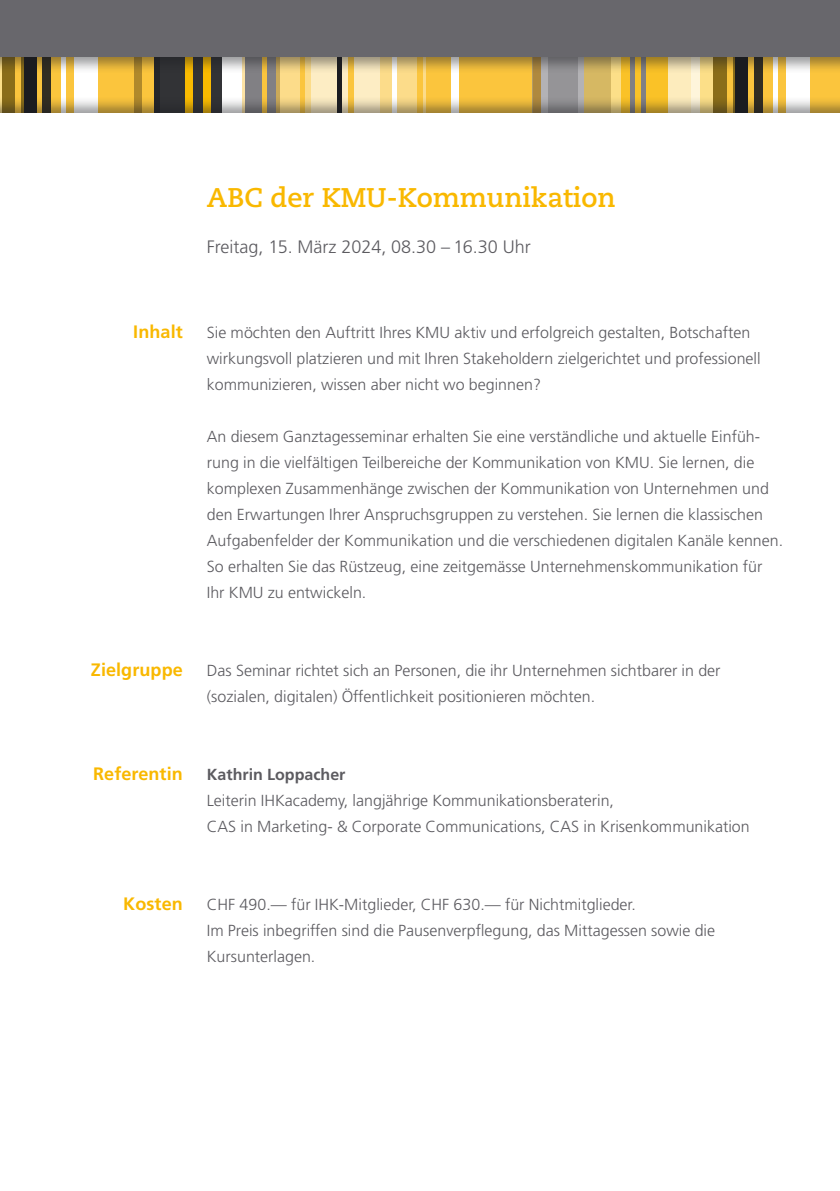
<style>
.page{position:relative;width:840px;height:1191px;background:#fff}
.page>*{position:absolute;margin:0;border:0;box-sizing:border-box;transform-origin:0 0}
.t1{font:700 27px "Caecilia LT Std";color:#f9b800}
.t2{font:300 18px "Frutiger LT Std";color:#5c5b60}
.t3{font:700 18px "Frutiger LT Std";letter-spacing:.005em;color:#f9b800}
.t4{font:300 16px/26px "Frutiger LT Std";color:#5c5b60}
.t5{font:700 16px "Frutiger LT Std";color:#5c5b60}
</style>
<div class="page">
<svg style="left:738px;top:0;width:101px;height:176px;background:#dfb23f"></svg>
<svg style="left:242px;top:75px;width:3px;height:21px"></svg>
<svg style="left:128px;top:0;width:31px;height:176px"></svg>
<svg style="left:426px;top:0;width:114px;height:176px;background:#e9b83c"></svg>
<svg style="left:713px;top:0;width:34px;height:176px"></svg>
<svg style="left:245px;top:0;width:35px;height:176px"></svg>
<svg style="left:276px;top:75px;width:150px;height:21px;background:#f9d783"></svg>
<svg style="left:134px;top:0;width:7px;height:176px"></svg>
<svg style="left:540px;top:75px;width:44px;height:21px"></svg>
<svg style="left:584px;top:75px;width:150px;height:21px;background:#ddb84e"></svg>
<svg style="left:786px;top:0;width:23px;height:176px"></svg>
<svg style="left:532px;top:0;width:8px;height:176px"></svg>
<svg style="left:450px;top:0;width:8px;height:176px"></svg>
<svg style="left:773px;top:0;width:4px;height:176px"></svg>
<svg style="left:392px;top:0;width:4px;height:176px"></svg>
<svg style="left:629px;top:0;width:5px;height:176px"></svg>
<svg style="left:640px;top:75px;width:4px;height:21px"></svg>
<svg style="left:310px;top:0;width:69px;height:176px;background:#ebdcb4"></svg>
<svg style="left:667px;top:75px;width:32px;height:21px"></svg>
<div style="left:753px;top:0;width:8px;height:176px;background:#312d22"></div>
<svg style="left:348px;top:0;width:5px;height:176px"></svg>
<svg style="left:417px;top:0;width:5px;height:176px"></svg>
<svg style="left:727px;top:0;width:5px;height:176px"></svg>
<div style="left:337px;top:0;width:5px;height:176px;background:#1b1c20"></div>
<svg style="left:262px;top:0;width:5px;height:176px"></svg>
<svg style="left:154px;top:75px;width:68px;height:21px"></svg>
<svg style="left:203px;top:0;width:8px;height:176px"></svg>
<svg style="left:185px;top:0;width:7px;height:176px"></svg>
<svg style="left:547px;top:0;width:30px;height:176px"></svg>
<svg style="left:27px;top:0;width:101px;height:176px;background:#e2b33c"></svg>
<svg style="left:2px;top:0;width:34px;height:176px"></svg>
<svg style="left:0;top:75px;width:23px;height:21px"></svg>
<svg style="left:74px;top:0;width:24px;height:176px"></svg>
<svg style="left:62px;top:0;width:4px;height:176px"></svg>
<div style="left:42px;top:0;width:8px;height:176px;background:#312d22"></div>
<svg style="left:15px;top:0;width:6px;height:176px"></svg>
<div style="left:0;top:0;width:839px;height:75px;background:#1b1c20;opacity:.45"></div>
<div style="left:0;top:0;width:839px;height:57px;background:#68676c"></div>
<div style="left:0;top:113px;width:839px;height:1078px;background:#fff"></div>
<h1 class="t1" style="left:207px;top:182px;width:410px">ABC der KMU-Kommunikation</h1>
<p class="t2" style="left:207px;top:237px;width:325px">Freitag, 15. März 2024, 08.30 – 16.30 Uhr</p>
<p class="t3" style="left:133px;top:321px;width:51px">Inhalt</p>
<p class="t4" style="left:207px;top:319px;width:555px">Sie möchten den Auftritt Ihres KMU aktiv und erfolgreich gestalten, Botschaften wirkungsvoll platzieren und mit Ihren Stakeholdern zielgerichtet und professionell kommunizieren, wissen aber nicht wo beginnen?</p>
<p class="t4" style="left:207px;top:423px;width:577px">An diesem Ganztagesseminar erhalten Sie eine verständliche und aktuelle Einfüh&shy;rung in die vielfältigen Teilbereiche der Kommunikation von KMU. Sie lernen, die komplexen Zusammenhänge zwischen der Kommunikation von Unternehmen und den Erwartungen Ihrer Anspruchsgruppen zu verstehen. Sie lernen die klassischen Aufgabenfelder der Kommunikation und die verschiedenen digitalen Kanäle kennen.<br>So erhalten Sie das Rüstzeug, eine zeitgemässe Unternehmenskommunikation für Ihr KMU zu entwickeln.</p>
<p class="t3" style="left:91px;top:659px;width:93px">Zielgruppe</p>
<p class="t4" style="left:207px;top:657px;width:515px">Das Seminar richtet sich an Personen, die ihr Unternehmen sichtbarer in der (sozialen, digitalen) Öffentlichkeit positionieren möchten.</p>
<p class="t3" style="left:93px;top:763px;width:91px">Referentin</p>
<p class="t5" style="left:207px;top:764px;width:140px">Kathrin Loppacher</p>
<p class="t4" style="left:207px;top:787px;width:544px">Leiterin IHKacademy, langjährige Kommunikationsberaterin,<br>CAS in Marketing- &amp; Corporate Communications, CAS in Krisenkommunikation</p>
<p class="t3" style="left:123px;top:893px;width:61px">Kosten</p>
<p class="t4" style="left:207px;top:891px;width:509px">CHF 490.— für IHK-Mitglieder, CHF 630.— für Nichtmitglieder.<br>Im Preis inbegriffen sind die Pausenverpflegung, das Mittagessen sowie die<br>Kursunterlagen.</p>
</div>
